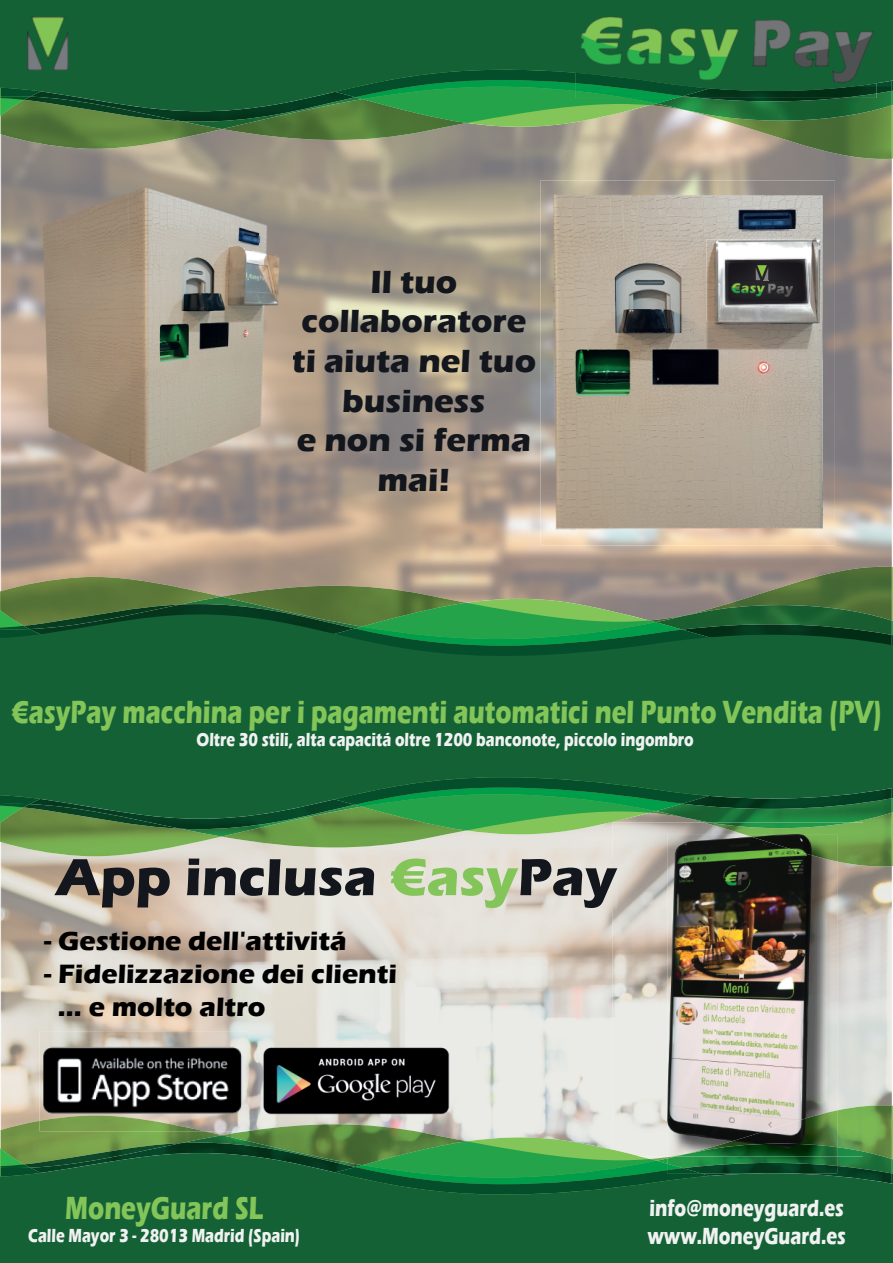
<style>
.page{position:relative;width:893px;height:1263px;background:#fff}
.page>*{position:absolute;margin:0;border:0;box-sizing:border-box;transform-origin:0 0}
.t1{font:700 54px "Eras ITC";color:#13161c}
.t2{font:700 33px "Eras ITC";color:#83c558;scale:.75 1}
.t3{font:700 33px/39.6px "Eras ITC";color:#13161c;text-align:center}
.t4{font:700 27.3px/32.7px "Eras ITC";color:#000001}
.t5{font:700 24px/28.8px "Eras ITC";color:#f0f2f2;scale:.75 1}
.t6{font:700 19.5px "Eras ITC";color:#f0f2f2;scale:.75 1}
.s1{color:#83c558}
</style>
<div class="page">
<img style="left:0;top:1px;width:892px;height:1262px">
<img style="left:1px;top:1121px;width:221px;height:20px">
<img style="left:863px;top:1105px;width:29px;height:30px">
<img style="left:222px;top:1124px;width:390px;height:11px">
<img style="left:181px;top:1135px;width:711px;height:8px">
<svg style="left:892px;top:1105px;width:1px;height:38px"></svg>
<div style="left:1px;top:1143px;width:892px;height:120px;background:#156136"></div>
<img style="left:0;top:828px;width:892px;height:38px">
<img style="left:222px;top:830px;width:390px;height:17px">
<img style="left:180px;top:830px;width:182px;height:6px">
<svg style="left:892px;top:828px;width:1px;height:38px"></svg>
<svg style="left:0;top:828px;width:612px;height:2px"></svg>
<svg style="left:0;top:726px;width:893px;height:102px;background:#1b6938"></svg>
<svg style="left:222px;top:579px;width:463px;height:7px;background:#ac9a8a"></svg>
<img style="left:0;top:577px;width:222px;height:28px">
<img style="left:685px;top:567px;width:207px;height:30px">
<img style="left:222px;top:586px;width:463px;height:11px">
<img style="left:180px;top:597px;width:712px;height:7px">
<svg style="left:355px;top:603px;width:327px;height:1px"></svg>
<svg style="left:892px;top:567px;width:1px;height:38px"></svg>
<svg style="left:0;top:605px;width:893px;height:121px;background:#1a6537"></svg>
<img style="left:1px;top:121px;width:891px;height:38px">
<img style="left:222px;top:121px;width:463px;height:19px">
<img style="left:181px;top:123px;width:181px;height:6px">
<svg style="left:892px;top:121px;width:1px;height:38px"></svg>
<svg style="left:1px;top:121px;width:675px;height:2px"></svg>
<svg style="left:1px;top:0;width:892px;height:121px;background:#1e6a39"></svg>
<img style="left:28px;top:17px;width:40px;height:54px">
<img style="left:575px;top:91px;width:301px;height:7px">
<img style="left:575px;top:91px;width:135px;height:5px">
<img style="left:575px;top:1px;width:301px;height:90px">
<img style="left:540px;top:180px;width:295px;height:365px">
<img style="left:706px;top:239px;width:112px;height:83px">
<img style="left:722px;top:257px;width:89px;height:51px">
<img style="left:723px;top:257px;width:87px;height:50px">
<svg style="left:725px;top:259px;width:83px;height:46px;background:#323633"></svg>
<img style="left:40px;top:1031px;width:208px;height:100px">
<img style="left:40px;top:1115px;width:165px;height:16px">
<img style="left:259px;top:1041px;width:195px;height:81px">
<img style="left:18px;top:180px;width:274px;height:306px">
<img style="left:710px;top:865px;width:127px;height:298px">
<img style="left:710px;top:1163px;width:127px;height:10px">
<img style="left:612px;top:822px;width:101px;height:319px">
<img style="left:837px;top:865px;width:26px;height:241px">
<img style="left:837px;top:1106px;width:26px;height:41px">
<img style="left:837px;top:1147px;width:26px;height:9px">
<img style="left:703px;top:822px;width:160px;height:43px">
<img style="left:709px;top:822px;width:142px;height:6px">
<img style="left:612px;top:859px;width:5px;height:49px">
<img style="left:685px;top:1110px;width:152px;height:33px">
<svg style="left:1px;top:1141px;width:709px;height:53px;background:#2b7940"></svg>
<img style="left:676px;top:1143px;width:161px;height:13px">
<img style="left:743px;top:834px;width:94px;height:27px">
<h2 class="t3" style="left:292px;top:262px;width:246px">Il tuo collaboratore ti aiuta nel tuo business<br>e non si ferma mai!</h2>
<h2 class="t2" style="left:12px;top:693px;width:1162px">€asyPay macchina per i pagamenti automatici nel Punto Vendita (PV)</h2>
<p class="t6" style="left:197px;top:728px;width:664px">Oltre 30 stili, alta capacitá oltre 1200 banconote, piccolo ingombro</p>
<h1 class="t1" style="left:56px;top:846px;width:562px">App inclusa <span class="s1">€asy</span>Pay</h1>
<h3 class="t4" style="left:44px;top:925px;width:304px">- Gestione dell'attivitá</h3>
<h3 class="t4" style="left:58px;top:958px;width:341px;text-indent:-14px">- Fidelizzazione dei clienti ... e molto altro</h3>
<h2 class="t2" style="left:65px;top:1188px;width:266px">MoneyGuard SL</h2>
<p class="t6" style="left:28px;top:1224px;width:364px">Calle Mayor 3 - 28013 Madrid (Spain)</p>
<p class="t5" style="left:647px;top:1193px;width:266px">info@moneyguard.es www.MoneyGuard.es</p>
</div>
